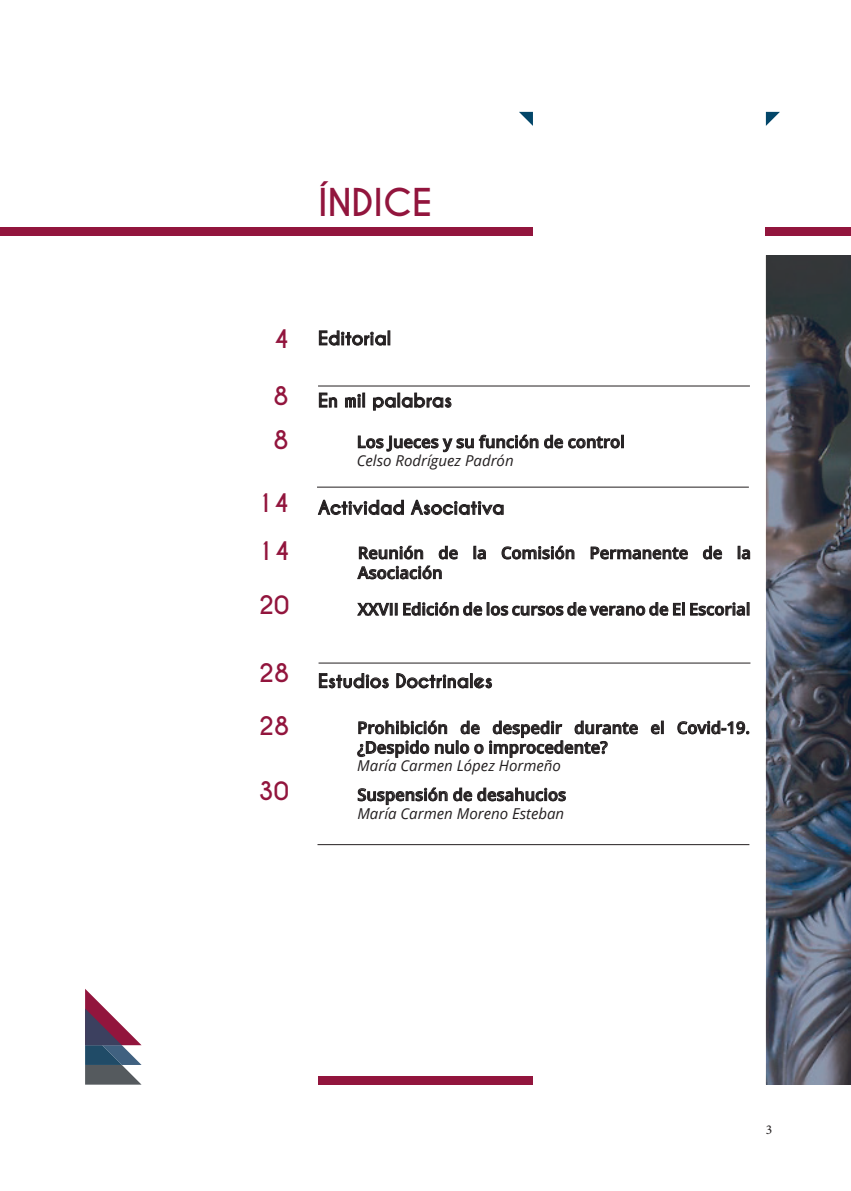
<style>
.page{position:relative;width:851px;height:1191px;background:#fff}
.page>*{position:absolute;margin:0;border:0;box-sizing:border-box;transform-origin:0 0}
.t1{font:700 36px "Caviar Dreams";color:#92153d}
.t2{font:700 24px "Caviar Dreams";color:#92153d}
.t3{font:700 18px "Caviar Dreams";color:#231f20}
.t4{font:600 16.5px/19.8px "Open Sans";color:#231f20}
.t5{font:italic 15px "Open Sans";color:#231f20}
.t6{font:13.5px "Minion Pro";color:#231f20}
</style>
<div class="page">
<div style="left:0;top:227px;width:533px;height:9px;background:#92153d"></div>
<div style="left:318px;top:1076px;width:215px;height:8px;background:#92153d"></div>
<div style="left:765px;top:227px;width:85px;height:9px;background:#92153d"></div>
<svg style="left:319px;top:330px;width:71px;height:15px"></svg>
<svg style="left:319px;top:393px;width:18px;height:14px"></svg>
<svg style="left:345px;top:394px;width:15px;height:13px"></svg>
<div style="left:362px;top:393px;width:3px;height:14px;border:1px solid #231f20"></div>
<svg style="left:373px;top:397px;width:22px;height:13px"></svg>
<div style="left:397px;top:393px;width:3px;height:14px;border:1px solid #231f20"></div>
<svg style="left:402px;top:393px;width:49px;height:15px"></svg>
<svg style="left:319px;top:673px;width:69px;height:15px"></svg>
<svg style="left:396px;top:673px;width:96px;height:15px"></svg>
<svg style="left:358px;top:720px;width:89px;height:14px"></svg>
<svg style="left:460px;top:720px;width:19px;height:14px"></svg>
<svg style="left:651px;top:721px;width:12px;height:13px"></svg>
<svg style="left:677px;top:720px;width:72px;height:14px"></svg>
<svg style="left:357px;top:740px;width:72px;height:17px"></svg>
<svg style="left:435px;top:740px;width:48px;height:14px"></svg>
<svg style="left:489px;top:720px;width:148px;height:37px"></svg>
<svg style="left:358px;top:787px;width:89px;height:18px"></svg>
<svg style="left:453px;top:787px;width:112px;height:14px"></svg>
<svg style="left:318px;top:500px;width:86px;height:15px"></svg>
<svg style="left:411px;top:500px;width:92px;height:15px"></svg>
<hr style="left:318px;top:385px;width:431px;height:1px;background:#231f20">
<hr style="left:318px;top:662px;width:432px;height:1px;background:#231f20">
<hr style="left:317px;top:844px;width:432px;height:1px;background:#231f20">
<svg style="left:519px;top:112px;width:14px;height:14px"></svg>
<svg style="left:765px;top:112px;width:14px;height:14px"></svg>
<img style="left:766px;top:255px;width:84px;height:829px">
<svg style="left:85px;top:989px;width:56px;height:95px"></svg>
<hr style="left:317px;top:487px;width:431px;height:1px;background:#231f20">
<svg style="left:358px;top:436px;width:115px;height:16px"></svg>
<svg style="left:479px;top:435px;width:59px;height:13px"></svg>
<svg style="left:544px;top:435px;width:79px;height:13px"></svg>
<svg style="left:359px;top:546px;width:64px;height:13px"></svg>
<svg style="left:439px;top:546px;width:18px;height:13px"></svg>
<svg style="left:473px;top:546px;width:12px;height:13px"></svg>
<svg style="left:501px;top:546px;width:73px;height:13px"></svg>
<svg style="left:590px;top:547px;width:97px;height:12px"></svg>
<svg style="left:703px;top:546px;width:18px;height:13px"></svg>
<svg style="left:737px;top:546px;width:12px;height:13px"></svg>
<svg style="left:357px;top:565px;width:84px;height:14px"></svg>
<svg style="left:357px;top:603px;width:40px;height:12px"></svg>
<svg style="left:403px;top:602px;width:281px;height:13px"></svg>
<svg style="left:690px;top:602px;width:59px;height:13px"></svg>
<h1 class="t1" style="left:318px;top:180px;width:115px">ÍNDICE</h1>
<h2 class="t2" style="left:273px;top:325px;width:17px">4</h2>
<h2 class="t2" style="left:273px;top:381px;width:17px">8</h2>
<h2 class="t2" style="left:273px;top:426px;width:17px">8</h2>
<h2 class="t2" style="left:257px;top:488px;width:34px">14</h2>
<h2 class="t2" style="left:257px;top:537px;width:34px">14</h2>
<h2 class="t2" style="left:259px;top:590px;width:32px">20</h2>
<h2 class="t2" style="left:259px;top:658px;width:32px">28</h2>
<h2 class="t2" style="left:259px;top:711px;width:32px">28</h2>
<h2 class="t2" style="left:258px;top:776px;width:32px">30</h2>
<p class="t3" style="left:318px;top:327px;width:75px">Editorial</p>
<p class="t3" style="left:318px;top:389px;width:135px">En mil palabras</p>
<p class="t4" style="left:357px;top:431px;width:269px">Los Jueces y su función de control</p>
<p class="t5" style="left:357px;top:450px;width:158px">Celso Rodríguez Padrón</p>
<p class="t3" style="left:318px;top:496px;width:188px">Actividad Asociativa</p>
<p class="t4" style="left:358px;top:542px;width:394px">Reunión de la Comisión Permanente de la<br>Asociación</p>
<p class="t4" style="left:358px;top:599px;width:394px">XXVII Edición de los cursos de verano de El Escorial</p>
<p class="t3" style="left:318px;top:670px;width:176px">Estudios Doctrinales</p>
<p class="t4" style="left:357px;top:717px;width:394px">Prohibición de despedir durante el Covid-19. ¿Despido nulo o improcedente?</p>
<p class="t5" style="left:357px;top:755px;width:205px">María Carmen López Hormeño</p>
<p class="t4" style="left:357px;top:784px;width:210px">Suspensión de desahucios</p>
<p class="t5" style="left:357px;top:803px;width:208px">María Carmen Moreno Esteban</p>
<p class="t6" style="left:765px;top:1120px;width:8px">3</p>
</div>
